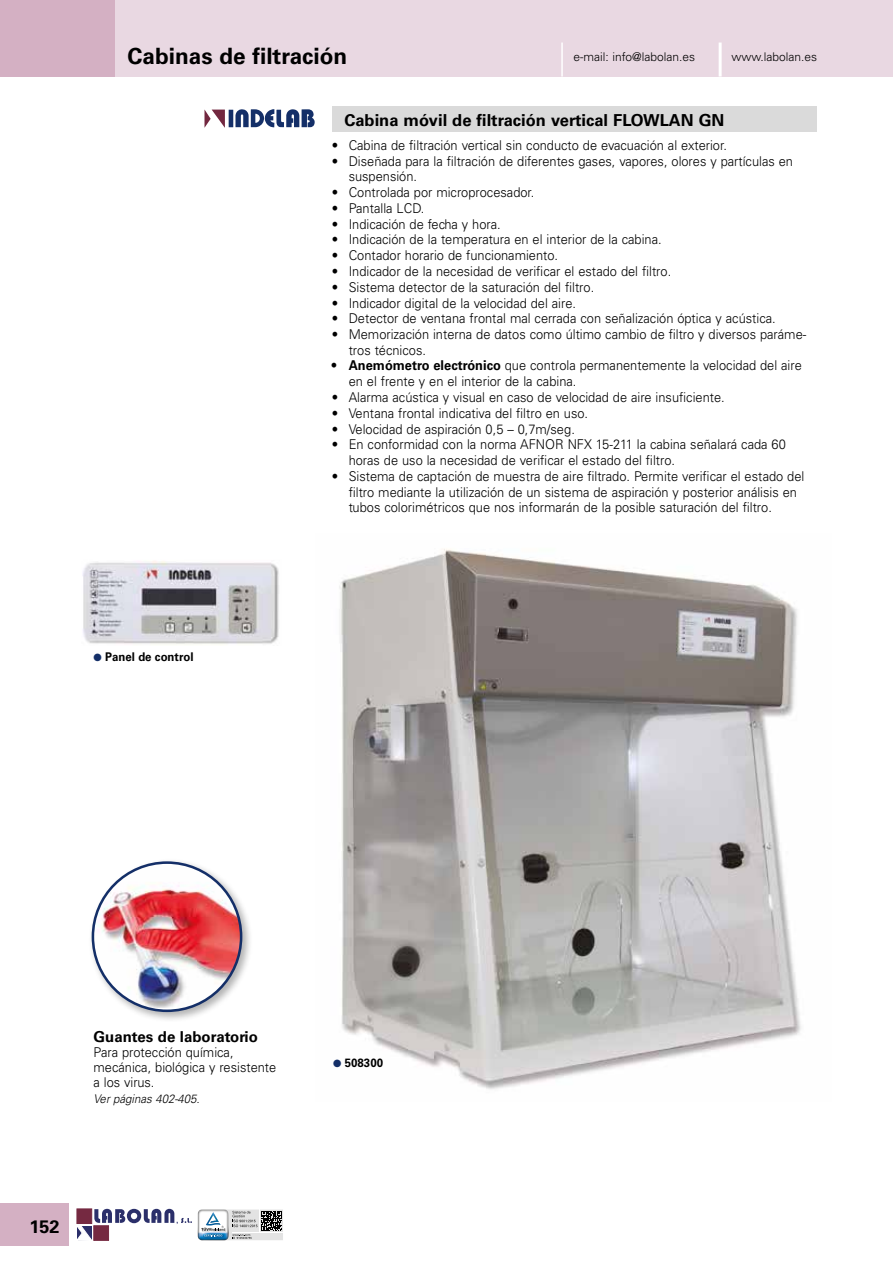
<style>
.page{position:relative;width:893px;height:1263px;background:#fff}
.page>*{position:absolute;margin:0;border:0;box-sizing:border-box;transform-origin:0 0}
.t1{font:700 22.5px "Univers LT Std";color:#000}
.t2{font:700 18px "Univers LT Std";color:#000}
.t3{font:700 16.5px "Univers LT Std";color:#000}
.t4{font:700 15px "Univers LT Std";color:#000}
.t5{font:300 13.5px/15.8px "Univers LT Std";color:#000;scale:.95 1}
.t6{font:300 12px "Univers LT Std";color:#000}
.t7{font:700 12px "Univers LT Std";color:#000;scale:.95 1}
.t8{font:italic 300 12px "Univers LT Std";color:#000;scale:.95 1}
.s1{color:#142f68}
.s2{font-weight:700}
</style>
<div class="page">
<div style="left:0;top:1203px;width:68px;height:43px;background:#d4b0c3"></div>
<div style="left:115px;top:0;width:778px;height:77px;background:#e9d8e2"></div>
<div style="left:0;top:0;width:115px;height:77px;background:#d4b0c3"></div>
<hr style="left:719px;top:43px;width:3px;height:34px;background:#fff">
<hr style="left:561px;top:43px;width:2px;height:34px;background:#fff">
<svg style="left:76px;top:1209px;width:207px;height:32px"></svg>
<img style="left:339px;top:549px;width:462px;height:541px">
<img style="left:82px;top:561px;width:197px;height:84px">
<div style="left:332px;top:106px;width:484px;height:26px;background:#dadada"></div>
<svg style="left:204px;top:109px;width:111px;height:19px"></svg>
<div style="left:89px;top:858px;width:164px;height:165px;background:#000;opacity:.3"></div>
<img style="left:93px;top:865px;width:148px;height:143px">
<div style="left:92px;top:861px;width:150px;height:151px;border:3px solid #142f68;border-radius:50%"></div>
<h1 class="t1" style="left:128px;top:43px;width:221px">Cabinas de filtración</h1>
<p class="t6" style="left:573px;top:49px;width:123px">e-mail: info@labolan.es</p>
<p class="t6" style="left:731px;top:49px;width:87px">www.labolan.es</p>
<p class="t7" style="left:94px;top:650px;width:107px"><span class="s1">●</span> Panel de control</p>
<p class="t3" style="left:344px;top:110px;width:381px">Cabina móvil de filtración vertical FLOWLAN GN</p>
<p class="t5" style="left:332px;top:137px;width:418px">• Cabina de filtración vertical sin conducto de evacuación al exterior.</p>
<p class="t5" style="left:349px;top:153px;width:469px;text-indent:-17px">• Diseñada para la filtración de diferentes gases, vapores, olores y partículas en suspensión.</p>
<p class="t5" style="left:332px;top:185px;width:215px">• Controlada por microprocesador.</p>
<p class="t5" style="left:332px;top:200px;width:99px">• Pantalla LCD.</p>
<p class="t5" style="left:332px;top:216px;width:180px">• Indicación de fecha y hora.</p>
<p class="t5" style="left:332px;top:232px;width:349px">• Indicación de la temperatura en el interior de la cabina.</p>
<p class="t5" style="left:332px;top:248px;width:240px">• Contador horario de funcionamiento.</p>
<p class="t5" style="left:332px;top:263px;width:359px">• Indicador de la necesidad de verificar el estado del filtro.</p>
<p class="t5" style="left:332px;top:279px;width:278px">• Sistema detector de la saturación del filtro.</p>
<p class="t5" style="left:332px;top:295px;width:259px">• Indicador digital de la velocidad del aire.</p>
<p class="t5" style="left:332px;top:311px;width:469px">• Detector de ventana frontal mal cerrada con señalización óptica y acústica.</p>
<p class="t5" style="left:349px;top:326px;width:483px;text-indent:-17px">• Memorización interna de datos como último cambio de filtro y diversos paráme&shy;tros técnicos.</p>
<p class="t5" style="left:349px;top:358px;width:478px;text-indent:-17px"><span class="s2">• Anemómetro electrónico</span> que controla permanentemente la velocidad del aire en el frente y en el interior de la cabina.</p>
<p class="t5" style="left:332px;top:389px;width:415px">• Alarma acústica y visual en caso de velocidad de aire insuficiente.</p>
<p class="t5" style="left:332px;top:405px;width:271px">• Ventana frontal indicativa del filtro en uso.</p>
<p class="t5" style="left:332px;top:421px;width:258px">• Velocidad de aspiración 0,5 – 0,7m/seg.</p>
<p class="t5" style="left:349px;top:437px;width:462px;text-indent:-17px">• En conformidad con la norma AFNOR NFX 15-211 la cabina señalará cada 60 horas de uso la necesidad de verificar el estado del filtro.</p>
<p class="t5" style="left:349px;top:468px;width:481px;text-indent:-17px">• Sistema de captación de muestra de aire filtrado. Permite verificar el estado del filtro mediante la utilización de un sistema de aspiración y posterior análisis en tubos colorimétricos que nos informarán de la posible saturación del filtro.</p>
<p class="t4" style="left:94px;top:1028px;width:166px">Guantes de laboratorio</p>
<p class="t5" style="left:94px;top:1045px;width:194px;line-height:15px">Para protección química, mecánica, biológica y resistente a los virus.</p>
<p class="t8" style="left:94px;top:1091px;width:113px">Ver páginas 402-405.</p>
<h2 class="t2" style="left:30px;top:1215px;width:32px">152</h2>
<p class="t7" style="left:333px;top:1055px;width:54px"><span class="s1">●</span> 508300</p>
</div>
